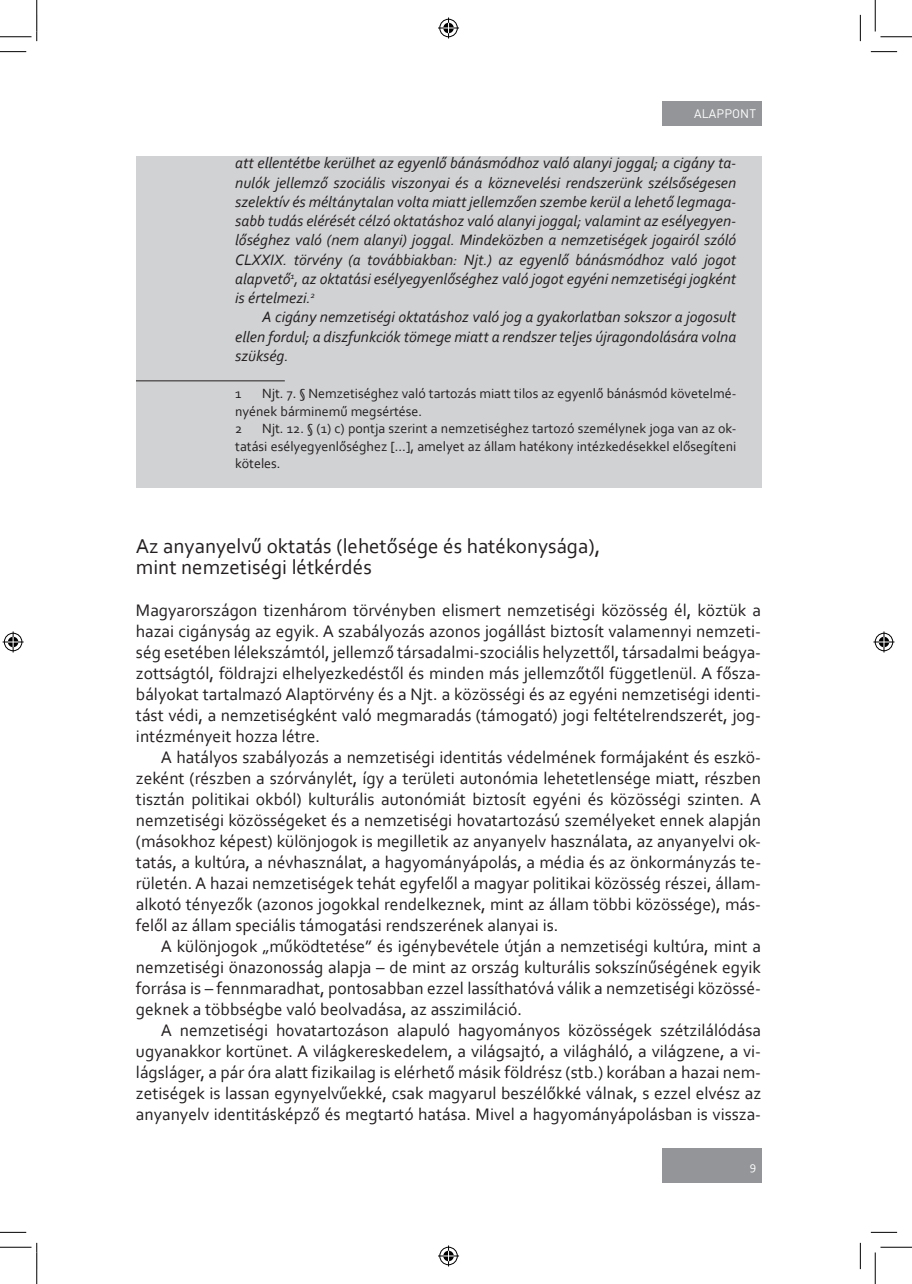
<style>
.page{position:relative;width:912px;height:1284px;background:#fff}
.page>*{position:absolute;margin:0;border:0;box-sizing:border-box;transform-origin:0 0}
.t1{font:21px/21px "Corbel";color:#231f20}
.t2{font:17.5px/21px "Corbel";color:#231f20;text-align:justify}
.t3{font:italic 15.75px/19.2px "Corbel";color:#231f20}
.t4{font:14px/17.5px "Corbel";color:#231f20}
.t5{font:12.25px "DIN Pro";letter-spacing:.01em;color:#fff}
.t6{font:12.25px "Corbel";color:#fff}
</style>
<div class="page">
<div style="left:662px;top:101px;width:99px;height:25px;background:#939598"></div>
<div style="left:662px;top:1148px;width:99px;height:35px;background:#939598"></div>
<div style="left:136px;top:157px;width:625px;height:331px;background:#d1d2d4"></div>
<hr style="left:136px;top:380px;width:149px;height:1px;background:#231f20">
<svg style="left:0;top:51px;width:26px;height:1px"></svg>
<svg style="left:871px;top:51px;width:26px;height:1px"></svg>
<svg style="left:0;top:1232px;width:26px;height:1px"></svg>
<svg style="left:871px;top:1232px;width:26px;height:1px"></svg>
<svg style="left:860px;top:15px;width:1px;height:26px"></svg>
<svg style="left:860px;top:1243px;width:1px;height:26px"></svg>
<hr style="left:0;top:36px;width:32px;height:1px;background:#000">
<hr style="left:880px;top:36px;width:32px;height:1px;background:#000">
<hr style="left:0;top:1247px;width:32px;height:1px;background:#000">
<hr style="left:880px;top:1247px;width:32px;height:1px;background:#000">
<hr style="left:36px;top:0;width:1px;height:32px;background:#000">
<hr style="left:36px;top:1252px;width:1px;height:32px;background:#000">
<hr style="left:875px;top:0;width:1px;height:32px;background:#000">
<hr style="left:875px;top:1252px;width:1px;height:32px;background:#000">
<svg style="left:438px;top:18px;width:21px;height:21px"></svg>
<svg style="left:438px;top:1245px;width:21px;height:21px"></svg>
<svg style="left:3px;top:631px;width:21px;height:21px"></svg>
<svg style="left:873px;top:631px;width:21px;height:21px"></svg>
<p class="t5" style="left:694px;top:106px;width:63px">ALAPPONT</p>
<p class="t3" style="left:235px;top:153px;width:503px">att ellentétbe kerülhet az egyenlő bánásmódhoz való alanyi joggal; a cigány ta&shy;nulók jellemző szociális viszonyai és a köznevelési rendszerünk szélsőségesen szelektív és méltánytalan volta miatt jellemzően szembe kerül a lehető legmaga&shy;sabb tudás elérését célzó oktatáshoz való alanyi joggal; valamint az esélyegyen&shy;lőséghez való (nem alanyi) joggal. Mindeközben a nemzetiségek jogairól szóló CLXXIX. törvény (a továbbiakban: Njt.) az egyenlő bánásmódhoz való jogot alapvető<sup>1</sup>, az oktatási esélyegyenlőséghez való jogot egyéni nemzetiségi jogként is értelmezi.<sup>2<br></sup>A</p>
<p class="t3" style="left:235px;top:307px;width:503px;text-align:justify;text-indent:40px">cigány nemzetiségi oktatáshoz való jog a gyakorlatban sokszor a jogosult ellen fordul; a diszfunkciók tömege miatt a rendszer teljes újragondolására volna szükség.</p>
<p class="t4" style="left:235px;top:385px;width:8px">1</p>
<p class="t4" style="left:235px;top:385px;width:503px;text-indent:27px">Njt. 7. § Nemzetiséghez való tartozás miatt tilos az egyenlő bánásmód követelmé&shy;nyének bárminemű megsértése.<br>2</p>
<p class="t4" style="left:235px;top:420px;width:503px;text-align:justify;text-indent:27px">Njt. 12. § (1) c) pontja szerint a nemzetiséghez tartozó személynek joga van az ok&shy;tatási esélyegyenlőséghez […], amelyet az állam hatékony intézkedésekkel elősegíteni köteles.</p>
<p class="t1" style="left:136px;top:535px;width:466px">Az anyanyelvű oktatás (lehetősége és hatékonysága), mint nemzetiségi létkérdés</p>
<p class="t2" style="left:136px;top:600px;width:627px">Magyarországon tizenhárom törvényben elismert nemzetiségi közösség él, köztük a hazai cigányság az egyik. A szabályozás azonos jogállást biztosít valamennyi nemzeti&shy;ség esetében lélekszámtól, jellemző társadalmi-szociális helyzettől, társadalmi beágya&shy;zottságtól, földrajzi elhelyezkedéstől és minden más jellemzőtől függetlenül. A fősza&shy;bályokat tartalmazó Alaptörvény és a Njt. a közösségi és az egyéni nemzetiségi identi&shy;tást védi, a nemzetiségként való megmaradás (támogató) jogi feltételrendszerét, jog&shy;intézményeit hozza létre.</p>
<p class="t2" style="left:136px;top:747px;width:627px;text-indent:25px">A hatályos szabályozás a nemzetiségi identitás védelmének formájaként és eszkö&shy;zeként (részben a szórványlét, így a területi autonómia lehetetlensége miatt, részben tisztán politikai okból) kulturális autonómiát biztosít egyéni és közösségi szinten. A nemzetiségi közösségeket és a nemzetiségi hovatartozású személyeket ennek alapján (másokhoz képest) különjogok is megilletik az anyanyelv használata, az anyanyelvi ok&shy;tatás, a kultúra, a névhasználat, a hagyományápolás, a média és az önkormányzás te&shy;rületén. A hazai nemzetiségek tehát egyfelől a magyar politikai közösség részei, állam&shy;alkotó tényezők (azonos jogokkal rendelkeznek, mint az állam többi közössége), más&shy;felől az állam speciális támogatási rendszerének alanyai is.</p>
<p class="t2" style="left:136px;top:936px;width:627px;text-indent:25px">A különjogok „működtetése” és igénybevétele útján a nemzetiségi kultúra, mint a nemzetiségi önazonosság alapja – de mint az ország kulturális sokszínűségének egyik forrása is – fennmaradhat, pontosabban ezzel lassíthatóvá válik a nemzetiségi közössé&shy;geknek a többségbe való beolvadása, az asszimiláció.</p>
<p class="t2" style="left:136px;top:1020px;width:627px;text-indent:25px">A nemzetiségi hovatartozáson alapuló hagyományos közösségek szétzilálódása ugyanakkor kortünet. A világkereskedelem, a világsajtó, a világháló, a világzene, a vi&shy;lágsláger, a pár óra alatt fizikailag is elérhető másik földrész (stb.) korában a hazai nem&shy;zetiségek is lassan egynyelvűekké, csak magyarul beszélőkké válnak, s ezzel elvész az anyanyelv identitásképző és megtartó hatása. Mivel a hagyományápolásban is vissza-</p>
<p class="t6" style="left:750px;top:1159px;width:8px">9</p>
</div>
